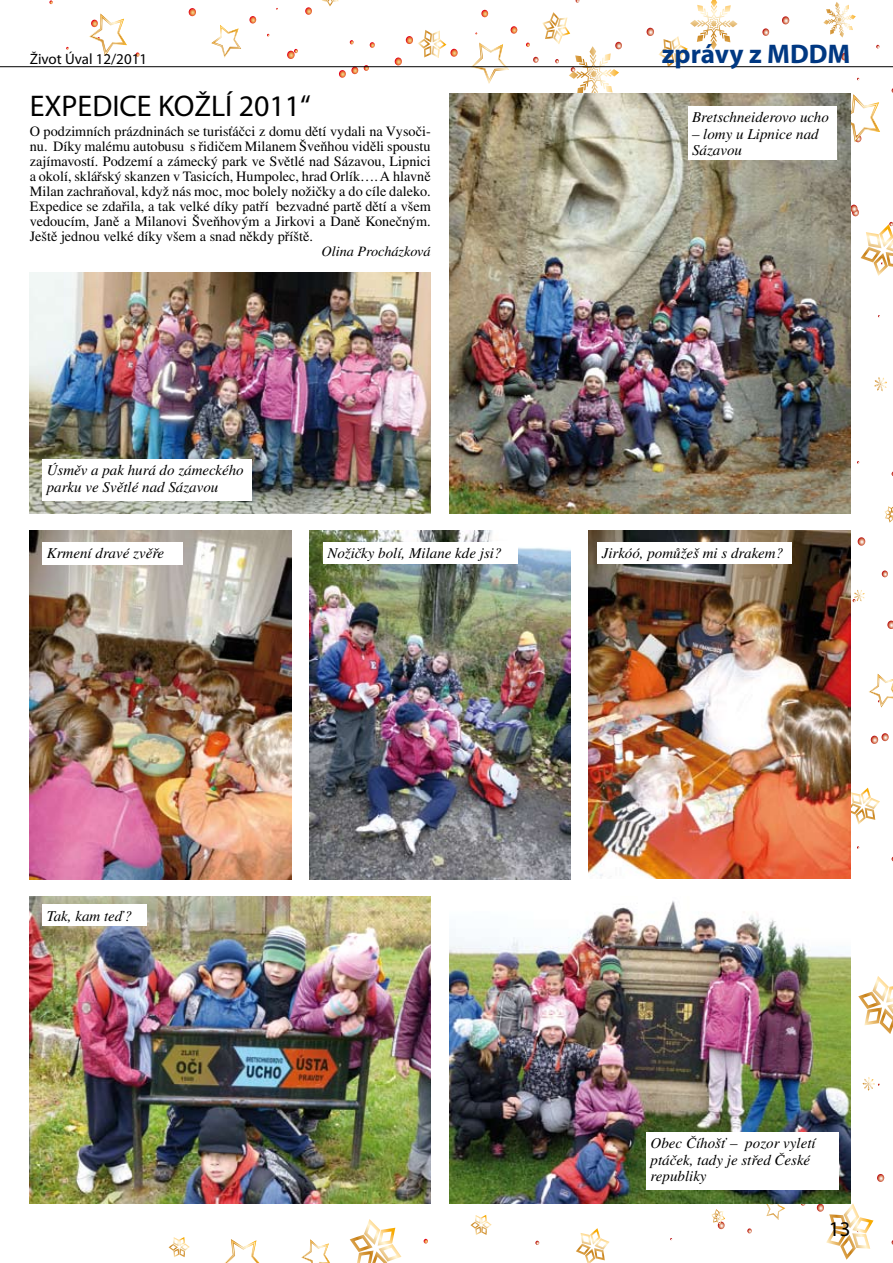
<style>
.page{position:relative;width:893px;height:1263px;background:#fff}
.page>*{position:absolute;margin:0;border:0;box-sizing:border-box;transform-origin:0 0}
.t1{font:30px "Myriad Pro";color:#000}
.t2{font:700 27px "Myriad Pro";color:#003882}
.t3{font:21px "Myriad Pro";color:#000}
.t4{font:italic 15px/16.5px "Times CE";color:#000}
.t5{font:15px "Myriad Pro";color:#000}
.t6{font:14.25px/15px "Times CE";color:#000;text-align:justify}
.t7{font:italic 14.25px "Times CE";color:#000}
</style>
<div class="page">
<svg style="left:747px;top:1228px;width:5px;height:5px"></svg>
<svg style="left:801px;top:1203px;width:4px;height:3px"></svg>
<svg style="left:782px;top:16px;width:7px;height:8px"></svg>
<svg style="left:364px;top:65px;width:5px;height:6px"></svg>
<svg style="left:370px;top:42px;width:5px;height:6px"></svg>
<svg style="left:882px;top:570px;width:6px;height:7px"></svg>
<svg style="left:887px;top:621px;width:6px;height:8px"></svg>
<svg style="left:189px;top:8px;width:7px;height:8px"></svg>
<svg style="left:424px;top:1239px;width:4px;height:4px"></svg>
<svg style="left:535px;top:1241px;width:4px;height:4px"></svg>
<svg style="left:877px;top:1174px;width:7px;height:8px"></svg>
<svg style="left:850px;top:205px;width:9px;height:11px"></svg>
<svg style="left:481px;top:10px;width:7px;height:7px"></svg>
<svg style="left:305px;top:7px;width:7px;height:8px"></svg>
<svg style="left:350px;top:40px;width:4px;height:4px"></svg>
<svg style="left:339px;top:67px;width:19px;height:11px"></svg>
<svg style="left:136px;top:52px;width:4px;height:5px"></svg>
<svg style="left:511px;top:26px;width:6px;height:8px"></svg>
<svg style="left:762px;top:28px;width:7px;height:8px"></svg>
<svg style="left:871px;top:733px;width:18px;height:11px"></svg>
<svg style="left:249px;top:16px;width:7px;height:8px"></svg>
<svg style="left:287px;top:49px;width:11px;height:10px"></svg>
<svg style="left:841px;top:53px;width:7px;height:7px"></svg>
<svg style="left:49px;top:0;width:4px;height:4px"></svg>
<svg style="left:858px;top:537px;width:7px;height:9px"></svg>
<svg style="left:823px;top:2px;width:33px;height:36px"></svg>
<svg style="left:874px;top:377px;width:13px;height:14px"></svg>
<svg style="left:862px;top:1077px;width:18px;height:14px"></svg>
<svg style="left:852px;top:590px;width:13px;height:12px"></svg>
<svg style="left:884px;top:506px;width:9px;height:17px"></svg>
<svg style="left:711px;top:1209px;width:14px;height:20px"></svg>
<svg style="left:850px;top:788px;width:30px;height:37px"></svg>
<svg style="left:576px;top:1228px;width:33px;height:35px"></svg>
<svg style="left:858px;top:976px;width:35px;height:58px"></svg>
<svg style="left:350px;top:1219px;width:51px;height:44px"></svg>
<svg style="left:817px;top:1203px;width:56px;height:57px"></svg>
<svg style="left:470px;top:1215px;width:22px;height:20px"></svg>
<svg style="left:169px;top:1237px;width:21px;height:20px"></svg>
<svg style="left:395px;top:30px;width:63px;height:35px"></svg>
<svg style="left:322px;top:0;width:17px;height:6px"></svg>
<svg style="left:526px;top:12px;width:96px;height:82px"></svg>
<svg style="left:647px;top:0;width:91px;height:66px"></svg>
<svg style="left:861px;top:222px;width:32px;height:54px"></svg>
<svg style="left:224px;top:1239px;width:35px;height:24px"></svg>
<svg style="left:868px;top:674px;width:25px;height:33px"></svg>
<svg style="left:301px;top:1239px;width:29px;height:24px"></svg>
<svg style="left:765px;top:1203px;width:20px;height:17px"></svg>
<svg style="left:470px;top:43px;width:39px;height:41px"></svg>
<svg style="left:211px;top:25px;width:30px;height:33px"></svg>
<svg style="left:89px;top:13px;width:38px;height:43px"></svg>
<svg style="left:850px;top:94px;width:30px;height:48px"></svg>
<hr style="left:0;top:66px;width:893px;height:1px;background:#000">
<img style="left:30px;top:273px;width:401px;height:240px">
<img style="left:449px;top:94px;width:401px;height:419px">
<img style="left:30px;top:530px;width:261px;height:349px">
<img style="left:30px;top:896px;width:401px;height:307px">
<img style="left:309px;top:530px;width:262px;height:349px">
<img style="left:589px;top:530px;width:261px;height:349px">
<img style="left:449px;top:901px;width:401px;height:302px">
<div style="left:43px;top:459px;width:209px;height:41px;background:#fff"></div>
<div style="left:688px;top:106px;width:149px;height:54px;background:#fff"></div>
<div style="left:43px;top:542px;width:140px;height:22px;background:#fff"></div>
<div style="left:323px;top:542px;width:195px;height:21px;background:#fff"></div>
<div style="left:597px;top:542px;width:195px;height:21px;background:#fff"></div>
<div style="left:43px;top:905px;width:104px;height:21px;background:#fff"></div>
<div style="left:646px;top:1132px;width:193px;height:57px;background:#fff"></div>
<p class="t5" style="left:30px;top:49px;width:119px">Život Úval 12/2011</p>
<h2 class="t2" style="left:662px;top:36px;width:190px">zprávy z MDDM</h2>
<h1 class="t1" style="left:30px;top:87px;width:283px">EXPEDICE KOŽLÍ 2011“</h1>
<p class="t6" style="left:30px;top:123px;width:402px">O podzimních prázdninách se turisťáčci z domu dětí vydali na Vysoči&shy;nu. Díky malému autobusu s řidičem Milanem Šveňhou viděli spoustu zajímavostí. Podzemí a zámecký park ve Světlé nad Sázavou, Lipnici a okolí, sklářský skanzen v Tasicích, Humpolec, hrad Orlík…. A hlavně Milan zachraňoval, když nás moc, moc bolely nožičky a do cíle daleko.<br>Expedice se zdařila, a tak velké díky patří bezvadné partě dětí a všem vedoucím, Janě a Milanovi Šveňhovým a Jirkovi a Daně Konečným.<br>Ještě jednou velké díky všem a snad někdy příště.</p>
<p class="t7" style="left:321px;top:243px;width:111px">Olina Procházková</p>
<p class="t4" style="left:47px;top:462px;width:198px">Úsměv a pak hurá do zámeckého parku ve Světlé nad Sázavou</p>
<p class="t4" style="left:692px;top:109px;width:138px">Bretschneiderovo ucho</p>
<p class="t4" style="left:692px;top:125px;width:128px">– lomy u Lipnice nad<br>Sázavou</p>
<p class="t4" style="left:47px;top:545px;width:119px">Krmení dravé zvěře</p>
<p class="t4" style="left:327px;top:545px;width:176px">Nožičky bolí, Milane kde jsi?</p>
<p class="t4" style="left:602px;top:545px;width:183px">Jirkóó, pomůžeš mi s drakem?</p>
<p class="t4" style="left:47px;top:907px;width:87px">Tak, kam teď?</p>
<p class="t4" style="left:651px;top:1135px;width:167px">Obec Číhošť – pozor vyletí ptáček, tady je střed České republiky</p>
<h3 class="t3" style="left:829px;top:1216px;width:23px">13</h3>
</div>
